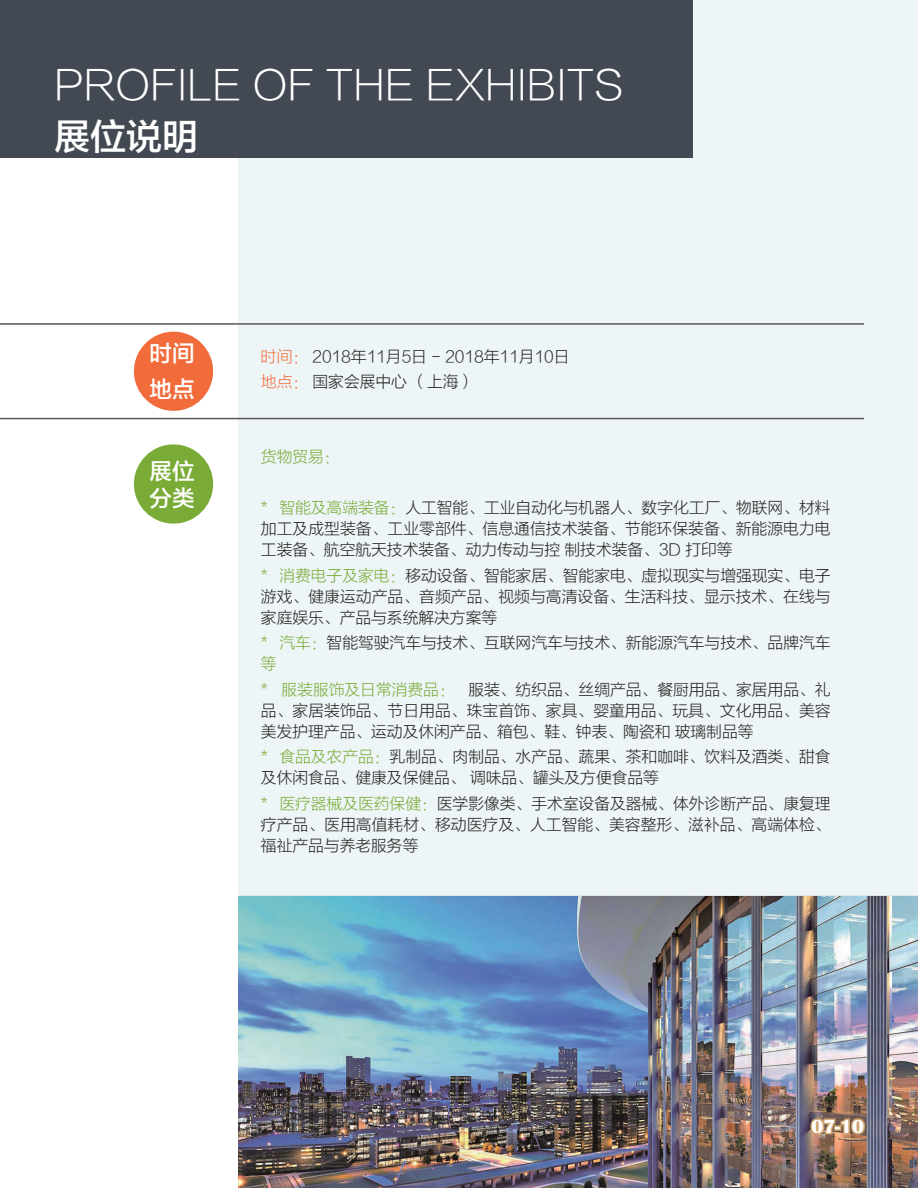
<style>
.page{position:relative;width:918px;height:1188px;background:#fff}
.page>*{position:absolute;margin:0;border:0;box-sizing:border-box;transform-origin:0 0}
.英文大标题{font:40.5px "FZLTXHK GBK1 0";color:#fff}
.金色中文标题{font:36px "FZLTZHK GBK1 0";color:#fff}
.金色中文标题-2{font:22.5px/27px "FZLTZHK GBK1 0";color:#fff}
.t1{font:700 19.5px "Britannic";color:#fff}
.t2{font:15.75px/21px "FZLTXHK GBK1 0";color:#231f20;text-align:justify}
.t3{font:15.75px "FZLTXHK GBK1 0";color:#79ab36}
.s1{color:#f26c3b}
.s2{color:#79ab36}
</style>
<div class="page">
<div style="left:239px;top:0;width:679px;height:1188px;background:#edf5f6"></div>
<div style="left:0;top:0;width:692px;height:158px;background:#434953"></div>
<hr style="left:0;top:323px;width:864px;height:2px;background:#57585a">
<hr style="left:0;top:418px;width:864px;height:1px;background:#57585a">
<div style="left:134px;top:332px;width:79px;height:79px;background:#f26c3b;border-radius:50%"></div>
<div style="left:134px;top:444px;width:79px;height:80px;background:#79ab36;border-radius:50%"></div>
<img style="left:239px;top:895px;width:679px;height:293px">
<svg style="left:809px;top:1116px;width:57px;height:20px"></svg>
<p class="英文大标题" style="left:54px;top:62px;width:571px">PROFILE OF THE EXHIBITS</p>
<p class="金色中文标题" style="left:54px;top:117px;width:145px">展位说明</p>
<p class="金色中文标题-2" style="left:150px;top:340px;width:46px">时间</p>
<p class="金色中文标题-2" style="left:150px;top:376px;width:46px">地点</p>
<p class="金色中文标题-2" style="left:150px;top:458px;width:46px">展位分类</p>
<p class="t2" style="left:261px;top:346px;width:310px"><span class="s1">时间：</span> 2018年11月5日 - 2018年11月10日</p>
<p class="t2" style="left:261px;top:372px;width:215px"><span class="s1">地点：</span> 国家会展中心 （上海）</p>
<p class="t3" style="left:261px;top:448px;width:80px">货物贸易：</p>
<p class="t2" style="left:261px;top:498px;width:571px"><span class="s2">* 智能及高端装备：</span>人工智能、工业自动化与机器人、数字化工厂、物联网、材料加工及成型装备、工业零部件、信息通信技术装备、节能环保装备、新能源电力电工装备、航空航天技术装备、动力传动与控 制技术装备、3D 打印等</p>
<p class="t2" style="left:261px;top:565px;width:571px"><span class="s2">* 消费电子及家电：</span>移动设备、智能家居、智能家电、虚拟现实与增强现实、电子游戏、健康运动产品、音频产品、视频与高清设备、生活科技、显示技术、在线与家庭娱乐、产品与系统解决方案等</p>
<p class="t2" style="left:261px;top:633px;width:571px"><span class="s2">* 汽车：</span>智能驾驶汽车与技术、互联网汽车与技术、新能源汽车与技术、品牌汽车<span class="s2">等</span></p>
<p class="t2" style="left:261px;top:679px;width:571px"><span class="s2">* 服装服饰及日常消费品：</span> 服装、纺织品、丝绸产品、餐厨用品、家居用品、礼品、家居装饰品、节日用品、珠宝首饰、家具、婴童用品、玩具、文化用品、美容美发护理产品、运动及休闲产品、箱包、鞋、钟表、陶瓷和 玻璃制品等</p>
<p class="t2" style="left:261px;top:747px;width:571px"><span class="s2">* 食品及农产品：</span>乳制品、肉制品、水产品、蔬果、茶和咖啡、饮料及酒类、甜食及休闲食品、健康及保健品、 调味品、罐头及方便食品等</p>
<p class="t2" style="left:261px;top:793px;width:571px"><span class="s2">* 医疗器械及医药保健：</span>医学影像类、手术室设备及器械、体外诊断产品、康复理疗产品、医用高值耗材、移动医疗及、人工智能、美容整形、滋补品、高端体检、福祉产品与养老服务等</p>
<p class="t1" style="left:811px;top:1116px;width:54px">07-10</p>
</div>
